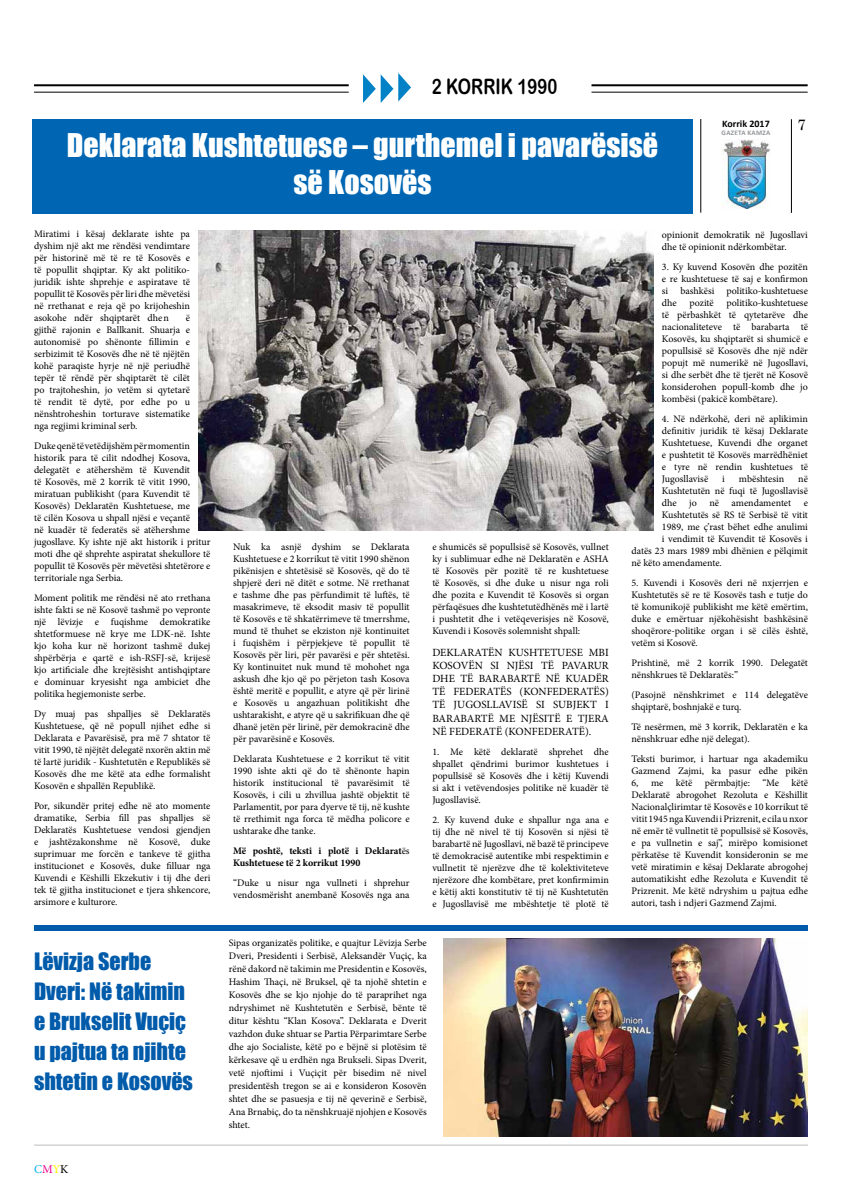
<style>
.page{position:relative;width:842px;height:1191px;background:#fff}
.page>*{position:absolute;margin:0;border:0;box-sizing:border-box;transform-origin:0 0}
.t1{font:30px/37px "Impact";color:#fff;text-align:center}
.t2{font:22px/30px "Impact";color:#005baa}
.t3{font:21.2px "Arial Rounded MT Bold";color:#000;scale:.79 1}
.t4{font:15px "Century Schoolbook";color:#000}
.t5{font:12px "Minion Pro";color:#00aeef}
.t6{font:11px/13.2px "Minion Pro";color:#000;text-align:justify}
.t7{font:10px/12px "Minion Pro";letter-spacing:-.005em;color:#000;text-align:justify}
.t8{font:700 10px/12px "Minion Pro";letter-spacing:-.005em;color:#000}
.t9{font:700 10px "Calibri";color:#000}
.t10{font:700 7px "Calibri";letter-spacing:.04em;color:#939598}
.s1{color:#ec008c}
.s2{color:#fff200}
.s3{color:#000}
.s4{font-weight:400}
</style>
<div class="page">
<hr style="left:34px;top:84px;width:315px;height:2px;background:#000">
<hr style="left:34px;top:92px;width:315px;height:1px;background:#000">
<hr style="left:591px;top:84px;width:217px;height:2px;background:#000">
<hr style="left:591px;top:92px;width:217px;height:1px;background:#000">
<hr style="left:34px;top:1144px;width:774px;height:1px;background:#bcbec0">
<img style="left:721px;top:139px;width:49px;height:69px">
<hr style="left:700px;top:119px;width:1px;height:94px;background:#000">
<hr style="left:791px;top:119px;width:1px;height:94px;background:#000">
<svg style="left:363px;top:72px;width:48px;height:31px"></svg>
<div style="left:34px;top:924px;width:774px;height:6px;background:#005baa"></div>
<div style="left:33px;top:119px;width:660px;height:95px;background:#0066b3"></div>
<img style="left:444px;top:938px;width:364px;height:198px">
<img style="left:199px;top:231px;width:454px;height:300px">
<h3 class="t3" style="left:432px;top:74px;width:160px">2 KORRIK 1990</h3>
<h1 class="t1" style="left:67px;top:125px;width:593px">Deklarata Kushtetuese – gurthemel i pavarësisë së Kosovës</h1>
<p class="t9" style="left:722px;top:117px;width:49px">Korrik 2017</p>
<p class="t10" style="left:722px;top:128px;width:50px">GAZETA KAMZA</p>
<h3 class="t4" style="left:797px;top:112px;width:10px">7</h3>
<p class="t7" style="left:34px;top:228px;width:158px">Miratimi i kësaj deklarate ishte pa dyshim një akt me rëndësi vendimtare për historinë më të re të Kosovës e të popullit shqiptar. Ky akt politiko&shy;juridik ishte shprehje e aspiratave të popullit të Kosovës për liri dhe mëvetësi në rrethanat e reja që po krijoheshin asokohe ndër shqiptarët dhe n</p>
<p class="t7" style="left:34px;top:312px;width:158px;text-indent:152px">ë gjithë rajonin e Ballkanit. Shuarja e autonomisë po shënonte fillimin e serbizimit të Kosovës dhe në të njëjtën kohë paraqiste hyrje në një periudhë tepër të rëndë për shqiptarët të cilët po trajtoheshin, jo vetëm si qytetarë të rendit të dytë, por edhe po u nënshtroheshin torturave sistematike nga regjimi kriminal serb.</p>
<p class="t7" style="left:34px;top:440px;width:178px;text-align:left">Duke qenë të vetëdijshëm për momentin historik para të cilit ndodhej Kosova, delegatët e atëhershëm të Kuvendit<br>të Kosovës, më 2 korrik të vitit 1990, miratuan publikisht (para Kuvendit të Kosovës) Deklaratën Kushtetuese, me<br>të cilën Kosova u shpall njësi e veçantë<br>në kuadër të federatës së atëhershme jugosllave. Ky ishte një akt historik i pritur moti dhe që shprehte aspiratat shekullore të popullit të Kosovës për mëvetësi shtetërore e territoriale nga Serbia.</p>
<p class="t7" style="left:34px;top:592px;width:178px">Moment politik me rëndësi në ato rrethana ishte fakti se në Kosovë tashmë po vepronte një lëvizje e fuqishme demokratike shtetformuese në krye me LDK-në. Ishte kjo koha kur në horizont tashmë dukej shpërbërja e qartë e ish-RSFJ-së, krijesë kjo artificiale dhe krejtësisht antishqiptare e dominuar kryesisht nga ambiciet dhe politika hegjemoniste serbe.</p>
<p class="t7" style="left:34px;top:708px;width:178px">Dy muaj pas shpalljes së Deklaratës Kushtetuese, që në popull njihet edhe si Deklarata e Pavarësisë, pra më 7 shtator të vitit 1990, të njëjtët delegatë nxorën aktin më të lartë juridik - Kushtetutën e Republikës së Kosovës dhe me këtë ata edhe formalisht Kosovën e shpallën Republikë.</p>
<p class="t7" style="left:34px;top:800px;width:178px">Por, sikundër pritej edhe në ato momente dramatike, Serbia fill pas shpalljes së Deklaratës Kushtetuese vendosi gjendjen e jashtëzakonshme në Kosovë, duke suprimuar me forcën e tankeve të gjitha institucionet e Kosovës, duke filluar nga Kuvendi e Këshilli Ekzekutiv i tij dhe deri tek të gjitha institucionet e tjera shkencore, arsimore e kulturore.</p>
<h2 class="t2" style="left:34px;top:946px;width:160px">Lëvizja Serbe<br>Dveri: Në takimin e Brukselit Vuçiç u pajtua ta njihte shtetin e Kosovës</h2>
<p class="t5" style="left:34px;top:1160px;width:36px">C<span class="s1">M</span><span class="s2">Y</span><span class="s3">K</span></p>
<p class="t7" style="left:233px;top:541px;width:178px">Nuk ka asnjë dyshim se Deklarata Kushtetuese e 2 korrikut të vitit 1990 shënon pikënisjen e shtetësisë së Kosovës, që do të shpjerë deri në ditët e sotme. Në rrethanat e tashme dhe pas përfundimit të luftës, të masakrimeve, të eksodit masiv të popullit të Kosovës e të shkatërrimeve të tmerrshme, mund të thuhet se ekziston një kontinuitet i fuqishëm i përpjekjeve të popullit të Kosovës për liri, për pavarësi e për shtetësi.<br>Ky kontinuitet nuk mund të mohohet nga askush dhe kjo që po përjeton tash Kosova është meritë e popullit, e atyre që për lirinë e Kosovës u angazhuan politikisht dhe ushtarakisht, e atyre që u sakrifikuan dhe që dhanë jetën për lirinë, për demokracinë dhe për pavarësinë e Kosovës.</p>
<p class="t7" style="left:233px;top:753px;width:178px">Deklarata Kushtetuese e 2 korrikut të vitit 1990 ishte akti që do të shënonte hapin historik institucional të pavarësimit të Kosovës, i cili u zhvillua jashtë objektit të Parlamentit, por para dyerve të tij, në kushte të rrethimit nga forca të mëdha policore e ushtarake dhe tanke.</p>
<p class="t8" style="left:233px;top:845px;width:178px">Më poshtë, teksti i plotë i Deklarat<span class="s4">ës<br></span>Kushtetuese të 2 korrikut 1990</p>
<p class="t7" style="left:233px;top:877px;width:178px">“Duke u nisur nga vullneti i shprehur vendosmërisht anembanë Kosovës nga ana</p>
<p class="t7" style="left:432px;top:541px;width:178px">e shumicës së popullsisë së Kosovës, vullnet ky i sublimuar edhe në Deklaratën e ASHA të Kosovës për pozitë të re kushtetuese të Kosovës, si dhe duke u nisur nga roli dhe pozita e Kuvendit të Kosovës si organ përfaqësues dhe kushtetutëdhënës më i lartë i pushtetit dhe i vetëqeverisjes në Kosovë, Kuvendi i Kosovës solemnisht shpall:</p>
<p class="t6" style="left:432px;top:645px;width:178px">DEKLARATËN KUSHTETUESE MBI KOSOVËN SI NJËSI TË PAVARUR DHE TË BARABARTË NË KUADËR TË FEDERATËS (KONFEDERATËS)<br>TË JUGOSLLAVISË SI SUBJEKT I BARABARTË ME NJËSITË E TJERA NË FEDERATË (KONFEDERATË).</p>
<p class="t7" style="left:432px;top:745px;width:178px">1. Me këtë deklaratë shprehet dhe shpallet qëndrimi burimor kushtetues i popullsisë së Kosovës dhe i këtij Kuvendi si akt i vetëvendosjes politike në kuadër të Jugosllavisë.</p>
<p class="t7" style="left:432px;top:813px;width:178px">2. Ky kuvend duke e shpallur nga ana e tij dhe në nivel të tij Kosovën si njësi të barabartë në Jugosllavi, në bazë të principeve të demokracisë autentike mbi respektimin e vullnetit të njerëzve dhe të kolektiviteteve njerëzore dhe kombëtare, pret konfirmimin e këtij akti konstitutiv të tij në Kushtetutën e Jugosllavisë me mbështetje të plotë të</p>
<p class="t7" style="left:229px;top:936px;width:199px;line-height:13px">Sipas organizatës politike, e quajtur Lëvizja Serbe Dveri, Presidenti i Serbisë, Aleksandër Vuçiç, ka rënë dakord në takimin me Presidentin e Kosovës, Hashim Thaçi, në Bruksel, që ta njohë shtetin e Kosovës dhe se kjo njohje do të paraprihet nga ndryshimet në Kushtetutën e Serbisë, bënte të ditur kështu “Klan Kosova”. Deklarata e Dverit vazhdon duke shtuar se Partia Përparimtare Serbe dhe ajo Socialiste, këtë po e bëjnë si plotësim të kërkesave që u erdhën nga Brukseli. Sipas Dverit, vetë njoftimi i Vuçiçit për bisedim në nivel presidentësh tregon se ai e konsideron Kosovën shtet dhe se pasuesja e tij në qeverinë e Serbisë, Ana Brnabiç, do ta nënshkruajë njohjen e Kosovës shtet.</p>
<p class="t7" style="left:662px;top:229px;width:147px">opinionit demokratik në Jugosllavi dhe të opinionit ndërkombëtar.</p>
<p class="t7" style="left:662px;top:261px;width:147px">3. Ky kuvend Kosovën dhe pozitën e re kushtetuese të saj e konfirmon si bashkësi politiko-kushtetuese dhe</p>
<p class="t7" style="left:662px;top:297px;width:147px;text-indent:65px">politiko-kushtetuese të përbashkët të qytetarëve dhe nacionaliteteve të barabarta të Kosovës, ku shqiptarët si shumicë e popullsisë së Kosovës dhe një ndër popujt më numerikë në Jugosllavi, si dhe serbët dhe të tjerët në Kosovë konsiderohen popull-komb dhe jo kombësi (pakicë kombëtare).</p>
<p class="t7" style="left:662px;top:413px;width:148px">4. Në ndërkohë, deri në aplikimin definitiv juridik të kësaj Deklarate Kushtetuese, Kuvendi dhe organet e pushtetit të Kosovës marrëdhëniet e tyre në rendin kushtetues të Jugosllavisë</p>
<p class="t7" style="left:689px;top:297px;width:26px">pozitë</p>
<p class="t7" style="left:722px;top:473px;width:4px">i</p>
<p class="t7" style="left:739px;top:473px;width:47px">mbështesin</p>
<p class="t7" style="left:798px;top:473px;width:11px">në</p>
<p class="t7" style="left:662px;top:485px;width:147px">Kushtetutën në fuqi të Jugosllavisë</p>
<p class="t7" style="left:662px;top:497px;width:147px">dhe jo në amendamentet e</p>
<p class="t7" style="left:662px;top:509px;width:147px">Kushtetutës së RS të Serbisë të vitit</p>
<p class="t7" style="left:662px;top:521px;width:147px">1989, me ç’rast bëhet edhe anulimi</p>
<p class="t7" style="left:662px;top:533px;width:147px">i vendimit të Kuvendit të Kosovës i</p>
<p class="t7" style="left:631px;top:545px;width:178px">datës 23 mars 1989 mbi dhënien e pëlqimit</p>
<p class="t7" style="left:631px;top:557px;width:92px">në këto amendamente.</p>
<p class="t7" style="left:631px;top:577px;width:178px">5. Kuvendi i Kosovës deri në nxjerrjen e Kushtetutës së re të Kosovës tash e tutje do të komunikojë publikisht me këtë emërtim, duke e emërtuar njëkohësisht bashkësinë shoqërore-politike organ i së cilës është, vetëm si Kosovë.</p>
<p class="t7" style="left:631px;top:657px;width:178px">Prishtinë, më 2 korrik 1990. Delegatët nënshkrues të Deklaratës:”</p>
<p class="t7" style="left:631px;top:689px;width:178px">(Pasojnë nënshkrimet e 114 delegatëve shqiptarë, boshnjakë e turq.</p>
<p class="t7" style="left:631px;top:721px;width:178px">Të nesërmen, më 3 korrik, Deklaratën e ka nënshkruar edhe një delegat).</p>
<p class="t7" style="left:631px;top:753px;width:178px">Teksti burimor, i hartuar nga akademiku Gazmend Zajmi, ka pasur edhe pikën 6, me këtë përmbajtje: “Me këtë Deklaratë abrogohet Rezoluta e Këshillit Nacionalçlirimtar të Kosovës e 10 korrikut të vitit 1945 nga Kuvendi i Prizrenit, e cila u nxor në emër të vullnetit të popullsisë së Kosovës, e pa vullnetin e saj”, mirëpo komisionet përkatëse të Kuvendit konsideronin se me vetë miratimin e kësaj Deklarate abrogohej automatikisht edhe Rezoluta e Kuvendit të Prizrenit. Me këtë ndryshim u pajtua edhe autori, tash i ndjeri Gazmend Zajmi.</p>
</div>
